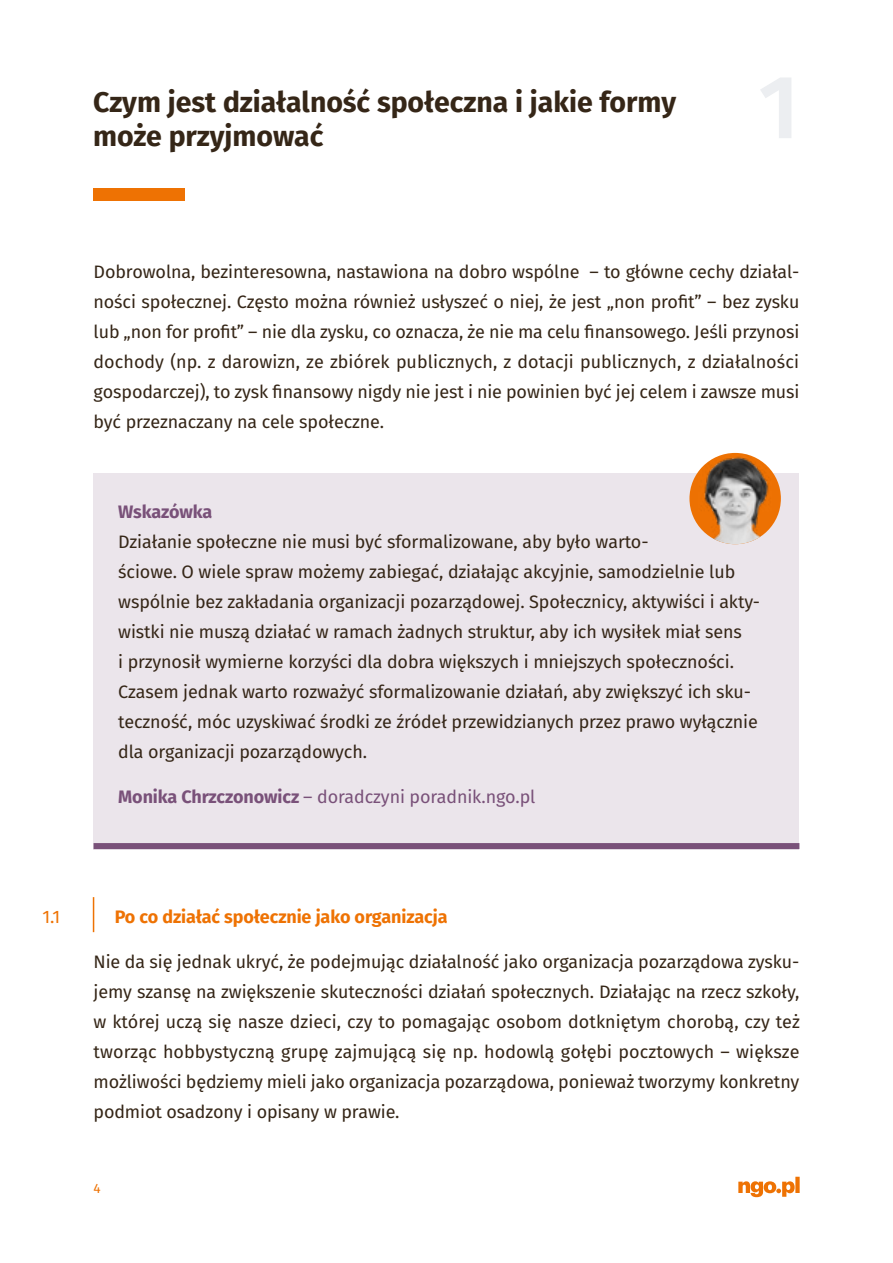
<style>
.page{position:relative;width:893px;height:1263px;background:#fff}
.page>*{position:absolute;margin:0;border:0;box-sizing:border-box;transform-origin:0 0}
.t1{font:700 28.5px/34.5px "Fira Sans";color:#352617}
.t2{font:18px/30px "Fira Sans";letter-spacing:-.005em;color:#352617;text-align:justify}
.t3{font:18px "Fira Sans";letter-spacing:-.005em;color:#795179}
.t4{font:700 18px "Fira Sans";letter-spacing:-.005em;color:#ee7203}
.t5{font:700 18px "Fira Sans";letter-spacing:-.01em;color:#795179}
.t6{font:18px "Fira Sans";color:#ee7203}
.t7{font:13.5px "Fira Sans";color:#ee7203}
.s1{font-weight:700}
</style>
<div class="page">
<svg style="left:738px;top:1177px;width:62px;height:20px"></svg>
<div style="left:94px;top:188px;width:91px;height:13px;background:#ee7203"></div>
<hr style="left:93px;top:897px;width:1px;height:35px;background:#ee7203">
<div style="left:94px;top:473px;width:705px;height:376px;background:#ebe5eb"></div>
<img style="left:689px;top:453px;width:92px;height:91px;border-radius:46px">
<h1 class="t1" style="left:93px;top:83px;width:584px">Czym jest działalność społeczna i jakie formy może przyjmować</h1>
<p class="t2" style="left:94px;top:256px;width:707px">Dobrowolna, bezinteresowna, nastawiona na dobro wspólne – to główne cechy działal&shy;ności społecznej. Często można również usłyszeć o niej, że jest „non profit” – bez zysku lub „non for profit” – nie dla zysku, co oznacza, że nie ma celu finansowego. Jeśli przynosi dochody (np. z darowizn, ze zbiórek publicznych, z dotacji publicznych, z działalności gospodarczej), to zysk finansowy nigdy nie jest i nie powinien być jej celem i zawsze musi być przeznaczany na cele społeczne.</p>
<p class="t5" style="left:118px;top:497px;width:96px">Wskazówka</p>
<p class="t2" style="left:118px;top:526px;width:643px;text-align:left">Działanie społeczne nie musi być sformalizowane, aby było warto-<br>ściowe. O wiele spraw możemy zabiegać, działając akcyjnie, samodzielnie lub wspólnie bez zakładania organizacji pozarządowej. Społecznicy, aktywiści i akty&shy;wistki nie muszą działać w ramach żadnych struktur, aby ich wysiłek miał sens<br>i przynosił wymierne korzyści dla dobra większych i mniejszych społeczności.<br>Czasem jednak warto rozważyć sformalizowanie działań, aby zwiększyć ich sku&shy;teczność, móc uzyskiwać środki ze źródeł przewidzianych przez prawo wyłącznie dla organizacji pozarządowych.</p>
<p class="t3" style="left:118px;top:783px;width:419px"><span class="s1">Monika Chrzczonowicz</span> – doradczyni poradnik.ngo.pl</p>
<p class="t6" style="left:43px;top:903px;width:19px">1.1</p>
<p class="t4" style="left:115px;top:902px;width:334px">Po co działać społecznie jako organizacja</p>
<p class="t2" style="left:94px;top:946px;width:708px">Nie da się jednak ukryć, że podejmując działalność jako organizacja pozarządowa zysku&shy;jemy szansę na zwiększenie skuteczności działań społecznych. Działając na rzecz szkoły, w której uczą się nasze dzieci, czy to pomagając osobom dotkniętym chorobą, czy też tworząc hobbystyczną grupę zajmującą się np. hodowlą gołębi pocztowych – większe możliwości będziemy mieli jako organizacja pozarządowa, ponieważ tworzymy konkretny podmiot osadzony i opisany w prawie.</p>
<p class="t7" style="left:94px;top:1178px;width:9px">4</p>
</div>
